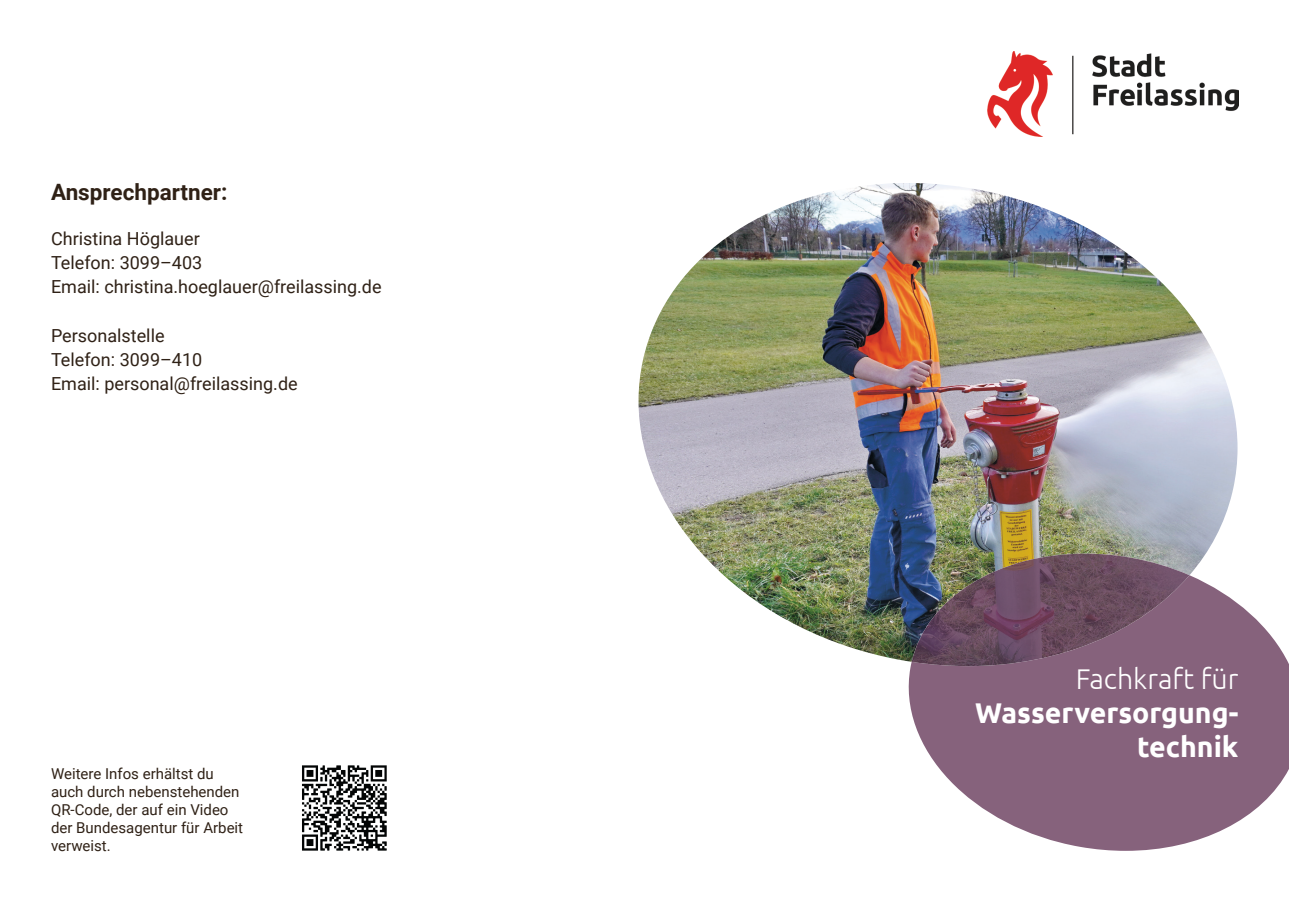
<style>
.page{position:relative;width:1289px;height:919px;background:#fff}
.page>*{position:absolute;margin:0;border:0;box-sizing:border-box;transform-origin:0 0}
.t1{font:700 28.5px/34.2px "Ubuntu";color:#fff;text-align:right}
.t2{font:300 28.5px "Ubuntu";color:#fff}
.t3{font:700 22.5px "Roboto";color:#2f2116}
.t4{font:18px/24px "Roboto";color:#2f2116}
.t5{font:15px/18px "Roboto";color:#2f2116}
</style>
<div class="page">
<img style="left:638px;top:183px;width:599px;height:477px">
<img style="left:987px;top:51px;width:251px;height:85px">
<svg style="left:896px;top:575px;width:392px;height:275px;fill:#86627c"></svg>
<img style="left:911px;top:553px;width:278px;height:113px">
<img style="left:302px;top:765px;width:85px;height:86px">
<p class="t3" style="left:51px;top:176px;width:178px">Ansprechpartner:</p>
<p class="t4" style="left:51px;top:226px;width:332px">Christina Höglauer<br>Telefon: 3099–403<br>Email: christina.hoeglauer@freilassing.de</p>
<p class="t4" style="left:51px;top:322px;width:248px">Personalstelle<br>Telefon: 3099–410<br>Email: personal@freilassing.de</p>
<p class="t5" style="left:51px;top:764px;width:194px">Weitere Infos erhältst du auch durch nebenstehenden<br>QR-Code, der auf ein Video der Bundesagentur für Arbeit verweist.</p>
<h1 class="t2" style="left:1075px;top:661px;width:164px">Fachkraft für</h1>
<h1 class="t1" style="left:975px;top:695px;width:265px">Wasserversorgung&shy;technik</h1>
</div>
